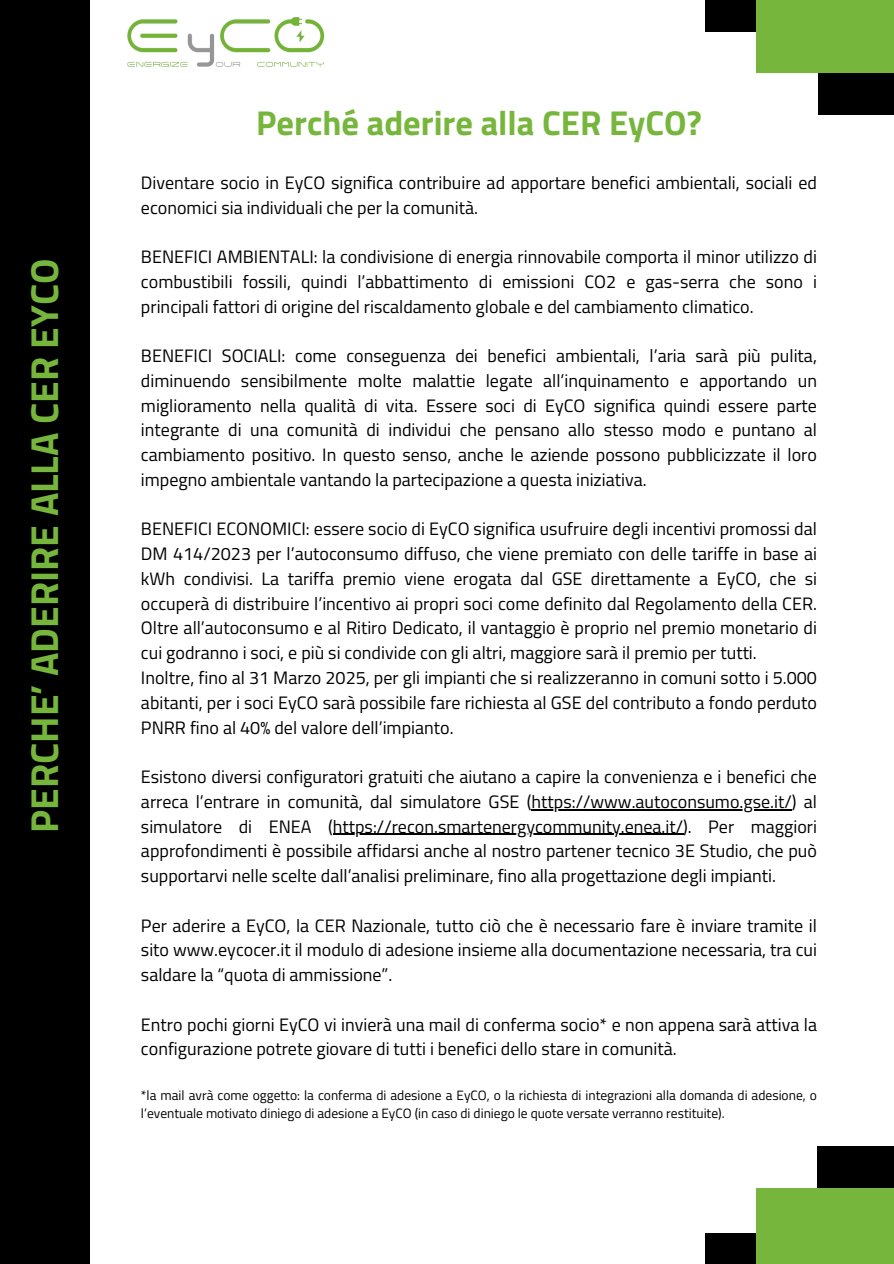
<style>
.page{position:relative;width:894px;height:1264px;background:#fff}
.page>*{position:absolute;margin:0;border:0;box-sizing:border-box;transform-origin:0 0}
.t1{font:700 39px "Titillium Web";color:#77b63c}
.t2{font:700 34.5px "Titillium Web";color:#77b63c}
.t3{font:18px/24.8px "Titillium Web";color:#000}
.t4{font:13.5px/18px "Titillium Web";color:#000}
</style>
<div class="page">
<div style="left:818px;top:0;width:75px;height:115px;background:#000"></div>
<div style="left:705px;top:0;width:188px;height:32px;background:#000"></div>
<div style="left:756px;top:0;width:137px;height:72px;background:#77b63c"></div>
<div style="left:816px;top:1146px;width:77px;height:117px;background:#000"></div>
<div style="left:705px;top:1232px;width:188px;height:31px;background:#000"></div>
<div style="left:755px;top:1188px;width:138px;height:75px;background:#77b63c"></div>
<div style="left:0;top:0;width:89px;height:1263px;background:#000"></div>
<img style="left:127px;top:17px;width:198px;height:50px">
<hr style="left:531px;top:809px;width:260px;height:1px;background:#000">
<hr style="left:333px;top:833px;width:350px;height:1px;background:#000">
<h1 class="t1" style="left:14px;top:832px;width:575px;rotate:-90deg">PERCHE’ ADERIRE ALLA CER EYCO</h1>
<h2 class="t2" style="left:256px;top:96px;width:447px">Perché aderire alla CER EyCO?</h2>
<h3 class="t3" style="left:141px;top:170px;width:677px">Diventare socio in EyCO significa contribuire ad apportare benefici ambientali, sociali ed economici sia individuali che per la comunità.</h3>
<h3 class="t3" style="left:141px;top:244px;width:677px;text-align:justify">BENEFICI AMBIENTALI: la condivisione di energia rinnovabile comporta il minor utilizzo di combustibili fossili, quindi l’abbattimento di emissioni CO2 e gas-serra che sono i principali fattori di origine del riscaldamento globale e del cambiamento climatico.</h3>
<h3 class="t3" style="left:141px;top:343px;width:677px;text-align:justify">BENEFICI SOCIALI: come conseguenza dei benefici ambientali, l’aria sarà più pulita, diminuendo sensibilmente molte malattie legate all’inquinamento e apportando un miglioramento nella qualità di vita. Essere soci di EyCO significa quindi essere parte integrante di una comunità di individui che pensano allo stesso modo e puntano al cambiamento positivo. In questo senso, anche le aziende possono pubblicizzate il loro impegno ambientale vantando la partecipazione a questa iniziativa.</h3>
<h3 class="t3" style="left:141px;top:516px;width:677px">BENEFICI ECONOMICI: essere socio di EyCO significa usufruire degli incentivi promossi dal DM 414/2023 per l’autoconsumo diffuso, che viene premiato con delle tariffe in base ai kWh condivisi. La tariffa premio viene erogata dal GSE direttamente a EyCO, che si occuperà di distribuire l’incentivo ai propri soci come definito dal Regolamento della CER.<br>Oltre all’autoconsumo e al Ritiro Dedicato, il vantaggio è proprio nel premio monetario di cui godranno i soci, e più si condivide con gli altri, maggiore sarà il premio per tutti.<br>Inoltre, fino al 31 Marzo 2025, per gli impianti che si realizzeranno in comuni sotto i 5.000 abitanti, per i soci EyCO sarà possibile fare richiesta al GSE del contributo a fondo perduto PNRR fino al 40% del valore dell’impianto.</h3>
<h3 class="t3" style="left:141px;top:764px;width:677px">Esistono diversi configuratori gratuiti che aiutano a capire la convenienza e i benefici che arreca l’entrare in comunità, dal simulatore GSE (https://www.autoconsumo.gse.it/) al</h3>
<h3 class="t3" style="left:141px;top:813px;width:677px">simulatore di ENEA (https://recon.smartenergycommunity.enea.it/). Per maggiori</h3>
<h3 class="t3" style="left:141px;top:838px;width:677px">approfondimenti è possibile affidarsi anche al nostro partener tecnico 3E Studio, che può supportarvi nelle scelte dall’analisi preliminare, fino alla progettazione degli impianti.</h3>
<h3 class="t3" style="left:141px;top:912px;width:677px;text-align:justify">Per aderire a EyCO, la CER Nazionale, tutto ciò che è necessario fare è inviare tramite il sito www.eycocer.it il modulo di adesione insieme alla documentazione necessaria, tra cui saldare la “quota di ammissione”.</h3>
<h3 class="t3" style="left:141px;top:1011px;width:677px">Entro pochi giorni EyCO vi invierà una mail di conferma socio* e non appena sarà attiva la</h3>
<p class="t3" style="left:141px;top:1036px;width:537px">configurazione potrete giovare di tutti i benefici dello stare in comunità.</p>
<p class="t4" style="left:141px;top:1086px;width:677px">*la mail avrà come oggetto: la conferma di adesione a EyCO, o la richiesta di integrazioni alla domanda di adesione, o l’eventuale motivato diniego di adesione a EyCO (in caso di diniego le quote versate verranno restituite).</p>
</div>
